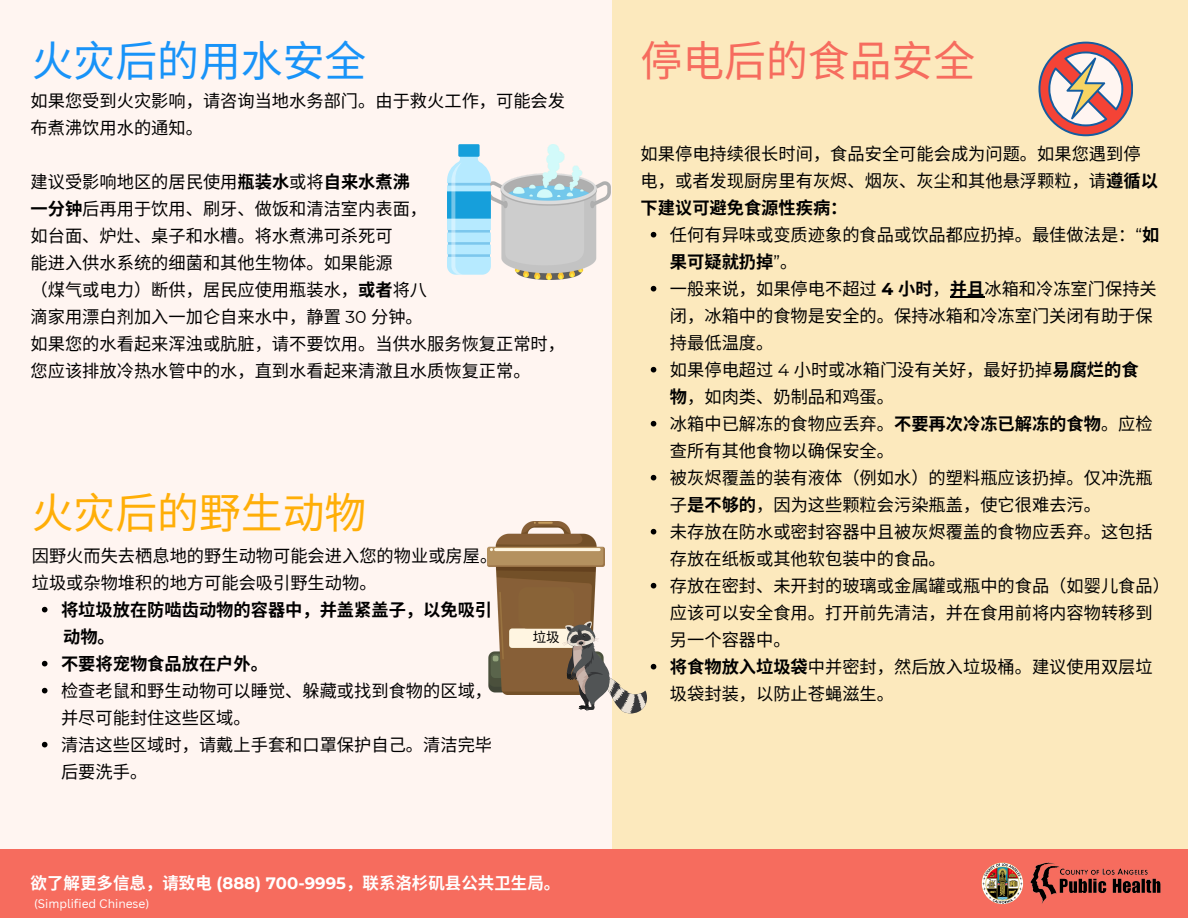
<style>
.page{position:relative;width:1188px;height:918px;background:#fff5f1}
.page>*{position:absolute;margin:0;border:0;box-sizing:border-box;transform-origin:0 0}
.t1{font:41.85px "Noto Sans CJ Ksc";color:#1893f8}
.t2{font:41.85px "Noto Sans CJ Ksc";color:#f66c5e}
.t3{font:41.85px "Noto Sans CJ Ksc";color:#ffae07}
.t4{font:17.25px/27px "Noto Sans CJ Ksc";color:#000}
.t5{font:700 17.25px "Noto Sans CJ Ksc";color:#000}
.t6{font:700 16.5px "Noto Sans CJ Ksc";color:#fff}
.t7{font:13.5px "Noto Sans CJ Ksc";color:#000}
.t8{font:12px "Canva Sans";color:#fff}
.s1{font-weight:700}
.s2{font-family:"Montserrat"}
.s3{font-family:"Montserrat";font-weight:700}
</style>
<div class="page">
<div style="left:613px;top:0;width:575px;height:918px;background:#fce9bd"></div>
<img style="left:491px;top:144px;width:119px;height:135px">
<svg style="left:447px;top:144px;width:44px;height:131px;background:#94d6f3"></svg>
<svg style="left:42px;top:607px;width:6px;height:5px"></svg>
<svg style="left:42px;top:661px;width:6px;height:5px"></svg>
<svg style="left:42px;top:688px;width:6px;height:5px"></svg>
<svg style="left:42px;top:742px;width:6px;height:5px"></svg>
<svg style="left:1040px;top:44px;width:91px;height:90px;background:#d39e97"></svg>
<div style="left:0;top:849px;width:1188px;height:69px;background:#f66c5e"></div>
<img style="left:1020px;top:862px;width:141px;height:42px">
<img style="left:982px;top:863px;width:41px;height:41px;border-radius:50%">
<svg style="left:651px;top:232px;width:5px;height:5px"></svg>
<svg style="left:651px;top:286px;width:5px;height:5px"></svg>
<hr style="left:950px;top:296px;width:34px;height:1px;background:#000">
<svg style="left:651px;top:367px;width:5px;height:5px"></svg>
<svg style="left:651px;top:421px;width:5px;height:5px"></svg>
<svg style="left:651px;top:475px;width:5px;height:5px"></svg>
<svg style="left:651px;top:529px;width:5px;height:5px"></svg>
<svg style="left:651px;top:583px;width:5px;height:5px"></svg>
<img style="left:488px;top:522px;width:117px;height:172px">
<div style="left:518px;top:587px;width:56px;height:41px;background:#896337;border-radius:9px"></div>
<svg style="left:562px;top:621px;width:94px;height:93px"></svg>
<h3 class="t1" style="left:32px;top:28px;width:336px">火灾后的用水安全</h3>
<h4 class="t2" style="left:641px;top:28px;width:336px">停电后的食品安全</h4>
<h1 class="t4" style="left:31px;top:87px;width:536px">如果您受到火灾影响，请咨询当地水务部门。由于救火工作，可能会发布煮沸饮用水的通知。</h1>
<p class="t4" style="left:31px;top:168px;width:536px">建议受影响地区的居民使用<span class="s1">瓶装水</span>或将<span class="s1">自来水煮沸<br>一分钟</span>后再用于饮用、刷牙、做饭和清洁室内表面，<br>如台面、炉灶、桌子和水槽。将水煮沸可杀死可<br>能进入供水系统的细菌和其他生物体。如果能源<br>（煤气或电力）断供，居民应使用瓶装水，<span class="s1">或者</span>将八<br>滴家用漂白剂加入一加仑自来水中，静置 <span class="s2">30</span> 分钟。<br>如果您的水看起来浑浊或肮脏，请不要饮用。当供水服务恢复正常时，您应该排放冷热水管中的水，直到水看起来清澈且水质恢复正常。</p>
<p class="t3" style="left:32px;top:479px;width:336px">火灾后的野生动物</p>
<h3 class="t4" style="left:32px;top:541px;width:467px">因野火而失去栖息地的野生动物可能会进入您的物业或房屋。垃圾或杂物堆积的地方可能会吸引野生动物。</h3>
<p class="t5" style="left:61px;top:596px;width:433px">将垃圾放在防啮齿动物的容器中，并盖紧盖子，以免吸引</p>
<p class="t5" style="left:63px;top:623px;width:53px">动物。</p>
<p class="t5" style="left:61px;top:650px;width:208px">不要将宠物食品放在户外。</p>
<p class="t4" style="left:61px;top:676px;width:433px">检查老鼠和野生动物可以睡觉、躲藏或找到食物的区域，并尽可能封住这些区域。</p>
<p class="t4" style="left:61px;top:730px;width:433px">清洁这些区域时，请戴上手套和口罩保护自己。清洁完毕后要洗手。</p>
<h2 class="t7" style="left:533px;top:626px;width:29px">垃圾</h2>
<p class="t6" style="left:31px;top:870px;width:531px">欲了解更多信息，请致电 <span class="s2">(888) 700-9995</span>，联系洛杉矶县公共卫生局。</p>
<p class="t8" style="left:34px;top:895px;width:117px">(Simplified Chinese)</p>
<p class="t4" style="left:641px;top:139px;width:519px">如果停电持续很长时间，食品安全可能会成为问题。如果您遇到停电，或者发现厨房里有灰烬、烟灰、灰尘和其他悬浮颗粒，请<span class="s1">遵循以下建议可避免食源性疾病：</span></p>
<p class="t4" style="left:670px;top:220px;width:491px">任何有异味或变质迹象的食品或饮品都应扔掉。最佳做法是：<span class="s2">“</span><span class="s1">如果可疑就扔掉</span><span class="s2">”</span>。</p>
<h1 class="t4" style="left:670px;top:274px;width:488px">一般来说，如果停电不超过 <span class="s3">4</span> <span class="s1">小时</span>，<span class="s1">并且</span>冰箱和冷冻室门保持关闭，冰箱中的食物是安全的。保持冰箱和冷冻室门关闭有助于保持最低温度。</h1>
<h3 class="t4" style="left:670px;top:355px;width:470px">如果停电超过 <span class="s2">4</span> 小时或冰箱门没有关好，最好扔掉<span class="s1">易腐烂的食物</span>，如肉类、奶制品和鸡蛋。</h3>
<h3 class="t4" style="left:670px;top:409px;width:484px">冰箱中已解冻的食物应丢弃。<span class="s1">不要再次冷冻已解冻的食物</span>。应检查所有其他食物以确保安全。</h3>
<p class="t4" style="left:670px;top:463px;width:484px">被灰烬覆盖的装有液体（例如水）的塑料瓶应该扔掉。仅冲洗瓶子<span class="s1">是不够的</span>，因为这些颗粒会污染瓶盖，使它很难去污。</p>
<p class="t4" style="left:670px;top:517px;width:484px">未存放在防水或密封容器中且被灰烬覆盖的食物应丢弃。这包括存放在纸板或其他软包装中的食品。</p>
<h1 class="t4" style="left:670px;top:571px;width:502px">存放在密封、未开封的玻璃或金属罐或瓶中的食品（如婴儿食品）应该可以安全食用。打开前先清洁，并在食用前将内容物转移到另一个容器中。</h1>
<p class="t4" style="left:670px;top:652px;width:484px"><span class="s1">将食物放入垃圾袋</span>中并密封，然后放入垃圾桶。建议使用双层垃圾袋封装，以防止苍蝇滋生。</p>
</div>
